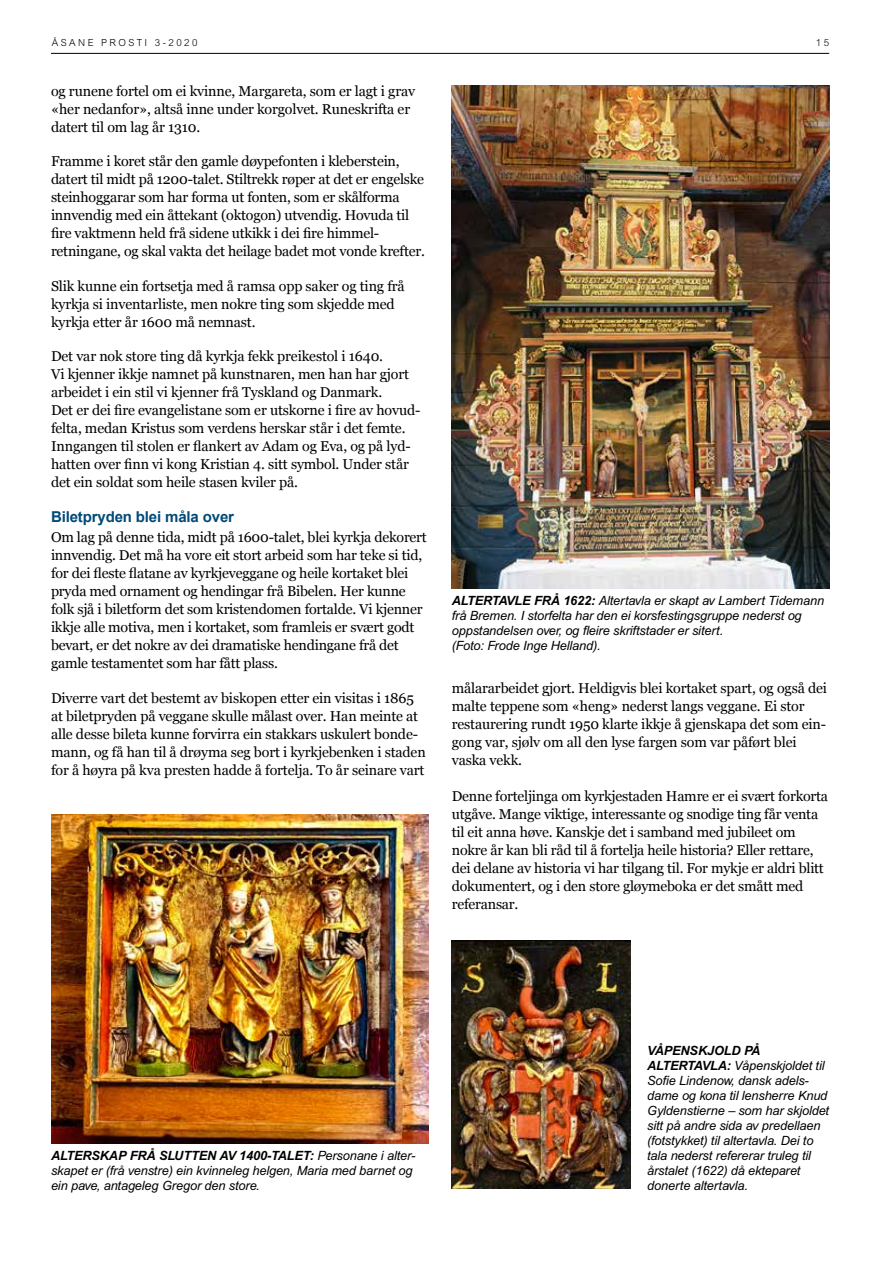
<style>
.page{position:relative;width:893px;height:1263px;background:#fff}
.page>*{position:absolute;margin:0;border:0;box-sizing:border-box;transform-origin:0 0}
.t1{font:700 15px "Arial";letter-spacing:-.01em;color:#004a78}
.t2{font:14.25px/18px "Georgia";letter-spacing:-.01em;color:#000}
.t3{font:italic 12.75px/15px "Arial";letter-spacing:-.01em;color:#000}
.t4{font:300 9.75px "Arial";letter-spacing:.25em;color:#000}
.s1{font-weight:700}
</style>
<div class="page">
<img style="left:51px;top:815px;width:377px;height:328px">
<img style="left:452px;top:85px;width:377px;height:503px">
<img style="left:452px;top:940px;width:178px;height:249px">
<hr style="left:51px;top:53px;width:778px;height:1px;background:#000">
<p class="t4" style="left:52px;top:37px;width:147px">ÅSANE PROSTI 3-2020</p>
<p class="t4" style="left:816px;top:37px;width:15px">15</p>
<p class="t2" style="left:51px;top:82px;width:366px">og runene fortel om ei kvinne, Margareta, som er lagt i grav «her nedanfor», altså inne under korgolvet. Runeskrifta er datert til om lag år 1310.</p>
<p class="t2" style="left:51px;top:152px;width:375px">Framme i koret står den gamle døypefonten i kleberstein, datert til midt på 1200-talet. Stiltrekk røper at det er engelske steinhoggarar som har forma ut fonten, som er skålforma innvendig med ein åttekant (oktogon) utvendig. Hovuda til fire vaktmenn held frå sidene utkikk i dei fire himmel&shy;retningane, og skal vakta det heilage badet mot vonde krefter.</p>
<p class="t2" style="left:51px;top:277px;width:355px">Slik kunne ein fortsetja med å ramsa opp saker og ting frå kyrkja si inventarliste, men nokre ting som skjedde med kyrkja etter år 1600 må nemnast.</p>
<p class="t2" style="left:51px;top:347px;width:371px">Det var nok store ting då kyrkja fekk preikestol i 1640.<br>Vi kjenner ikkje namnet på kunstnaren, men han har gjort arbeidet i ein stil vi kjenner frå Tyskland og Danmark.<br>Det er dei fire evangelistane som er utskorne i fire av hovud&shy;felta, medan Kristus som verdens herskar står i det femte.<br>Inngangen til stolen er flankert av Adam og Eva, og på lyd&shy;hatten over finn vi kong Kristian 4. sitt symbol. Under står det ein soldat som heile stasen kviler på.</p>
<p class="t1" style="left:51px;top:507px;width:184px">Biletpryden blei måla over</p>
<p class="t2" style="left:51px;top:528px;width:377px">Om lag på denne tida, midt på 1600-talet, blei kyrkja dekorert innvendig. Det må ha vore eit stort arbeid som har teke si tid, for dei fleste flatane av kyrkjeveggane og heile kortaket blei pryda med ornament og hendingar frå Bibelen. Her kunne folk sjå i biletform det som kristendomen fortalde. Vi kjenner ikkje alle motiva, men i kortaket, som framleis er svært godt bevart, er det nokre av dei dramatiske hendingane frå det gamle testamentet som har fått plass.</p>
<p class="t2" style="left:51px;top:688px;width:376px">Diverre vart det bestemt av biskopen etter ein visitas i 1865 at biletpryden på veggane skulle målast over. Han meinte at alle desse bileta kunne forvirra ein stakkars uskulert bonde&shy;mann, og få han til å drøyma seg bort i kyrkjebenken i staden for å høyra på kva presten hadde å fortelja. To år seinare vart</p>
<p class="t2" style="left:452px;top:679px;width:377px">målararbeidet gjort. Heldigvis blei kortaket spart, og også dei malte teppene som «heng» nederst langs veggane. Ei stor restaurering rundt 1950 klarte ikkje å gjenskapa det som ein&shy;gong var, sjølv om all den lyse fargen som var påført blei vaska vekk.</p>
<p class="t2" style="left:452px;top:787px;width:378px">Denne forteljinga om kyrkjestaden Hamre er ei svært forkorta utgåve. Mange viktige, interessante og snodige ting får venta til eit anna høve. Kanskje det i samband med jubileet om nokre år kan bli råd til å fortelja heile historia? Eller rettare, dei delane av historia vi har tilgang til. For mykje er aldri blitt dokumentert, og i den store gløymeboka er det smått med referansar.</p>
<p class="t3" style="left:452px;top:593px;width:374px"><span class="s1">ALTERTAVLE FRÅ 1622:</span> Altertavla er skapt av Lambert Tidemann frå Bremen. I storfelta har den ei korsfestingsgruppe nederst og oppstandelsen over, og fleire skriftstader er sitert.<br>(Foto: Frode Inge Helland).</p>
<p class="t3" style="left:51px;top:1148px;width:366px"><span class="s1">ALTERSKAP FRÅ SLUTTEN AV 1400-TALET:</span> Personane i alter&shy;skapet er (frå venstre) ein kvinneleg helgen, Maria med barnet og ein pave, antageleg Gregor den store.</p>
<p class="t3" style="left:647px;top:1042px;width:183px"><span class="s1">VÅPENSKJOLD PÅ<br>ALTERTAVLA:</span> Våpenskjoldet til<br>Sofie Lindenow, dansk adels&shy;dame og kona til lensherre Knud<br>Gyldenstierne – som har skjoldet sitt på andre sida av predellaen (fotstykket) til altertavla. Dei to tala nederst refererar truleg til årstalet (1622) då ekteparet donerte altertavla.</p>
</div>
